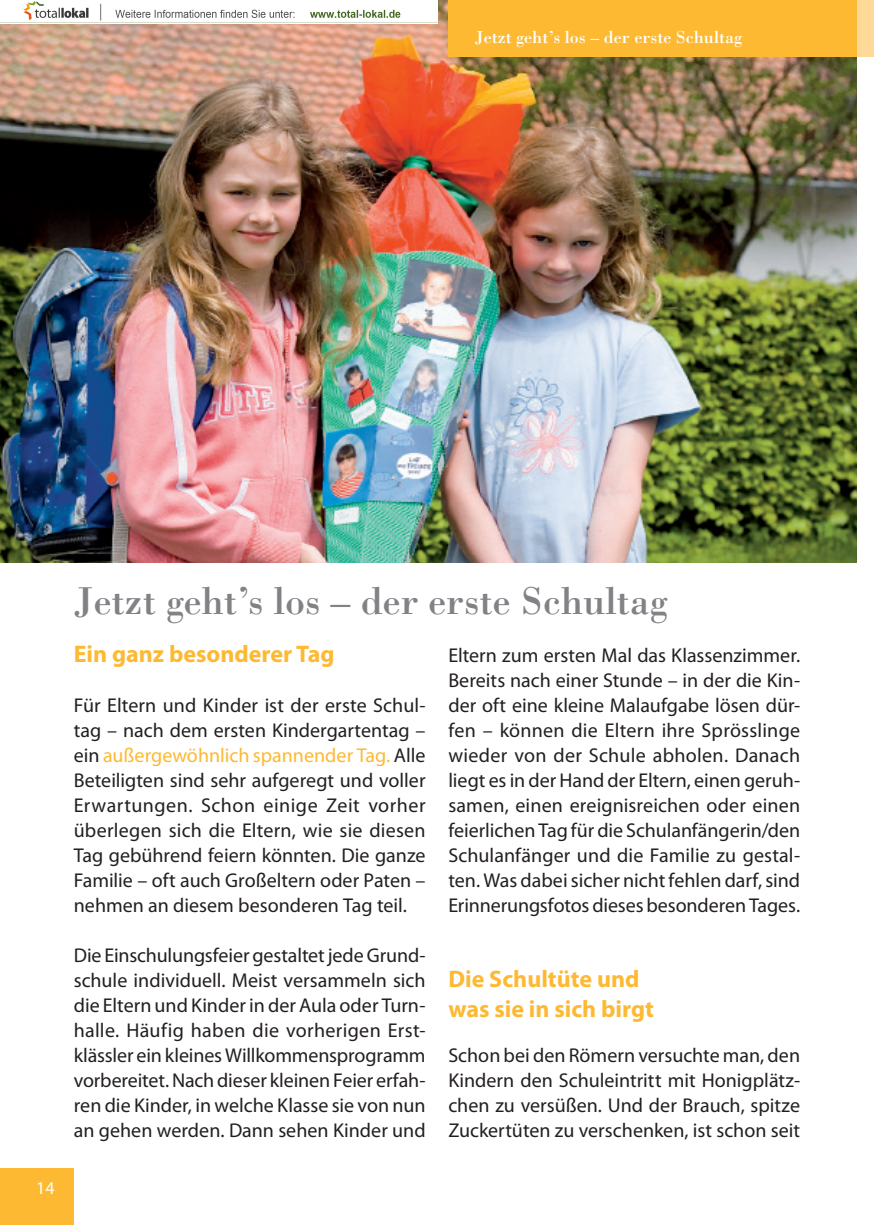
<style>
.page{position:relative;width:874px;height:1225px;background:#fff}
.page>*{position:absolute;margin:0;border:0;box-sizing:border-box;transform-origin:0 0}
.t1{font:40px "Bodoni Std";color:#808285}
.t2{font:700 24px/30px "Myriad Pro";color:#fdb931}
.t3{font:20px/25px "Myriad Pro";color:#231f20;text-align:justify}
.t4{font:18px "Bodoni Std";color:#fff}
.t5{font:18px "Myriad Pro";color:#fff}
.s1{color:#fdb931}
</style>
<div class="page">
<img style="left:0;top:0;width:856px;height:562px">
<div style="left:0;top:1168px;width:74px;height:57px;background:#fdb931"></div>
<div style="left:448px;top:0;width:408px;height:57px;background:#fdb931"></div>
<div style="left:856px;top:0;width:17px;height:57px;background:#fed998"></div>
<img style="left:0;top:0;width:437px;height:23px">
<p class="t4" style="left:474px;top:26px;width:268px">Jetzt geht’s los – der erste Schultag</p>
<p class="t5" style="left:36px;top:1177px;width:20px">14</p>
<h1 class="t1" style="left:74px;top:576px;width:595px">Jetzt geht’s los – der erste Schultag</h1>
<p class="t2" style="left:74px;top:638px;width:262px">Ein ganz besonderer Tag</p>
<p class="t3" style="left:74px;top:692px;width:353px">Für Eltern und Kinder ist der erste Schul&shy;tag – nach dem ersten Kindergartentag – ein <span class="s1">außergewöhnlich spannender Tag.</span> Alle Beteiligten sind sehr aufgeregt und voller Erwartungen. Schon einige Zeit vorher überlegen sich die Eltern, wie sie diesen Tag gebührend feiern könnten. Die ganze Familie – oft auch Großeltern oder Paten – nehmen an diesem besonderen Tag teil.</p>
<p class="t3" style="left:74px;top:942px;width:353px">Die Einschulungsfeier gestaltet jede Grund&shy;schule individuell. Meist versammeln sich die Eltern und Kinder in der Aula oder Turn&shy;halle. Häufig haben die vorherigen Erst&shy;klässler ein kleines Willkommensprogramm vorbereitet. Nach dieser kleinen Feier erfah&shy;ren die Kinder, in welche Klasse sie von nun an gehen werden. Dann sehen Kinder und</p>
<p class="t3" style="left:448px;top:642px;width:353px">Eltern zum ersten Mal das Klassenzimmer.<br>Bereits nach einer Stunde – in der die Kin&shy;der oft eine kleine Malaufgabe lösen dür&shy;fen – können die Eltern ihre Sprösslinge wieder von der Schule abholen. Danach liegt es in der Hand der Eltern, einen geruh&shy;samen, einen ereignisreichen oder einen feierlichen Tag für die Schulanfängerin/den Schulanfänger und die Familie zu gestal&shy;ten. Was dabei sicher nicht fehlen darf, sind Erinnerungsfotos dieses besonderen Tages.</p>
<p class="t2" style="left:448px;top:963px;width:207px">Die Schultüte und was sie in sich birgt</p>
<p class="t3" style="left:448px;top:1042px;width:353px">Schon bei den Römern versuchte man, den Kindern den Schuleintritt mit Honigplätz&shy;chen zu versüßen. Und der Brauch, spitze Zuckertüten zu verschenken, ist schon seit</p>
</div>
